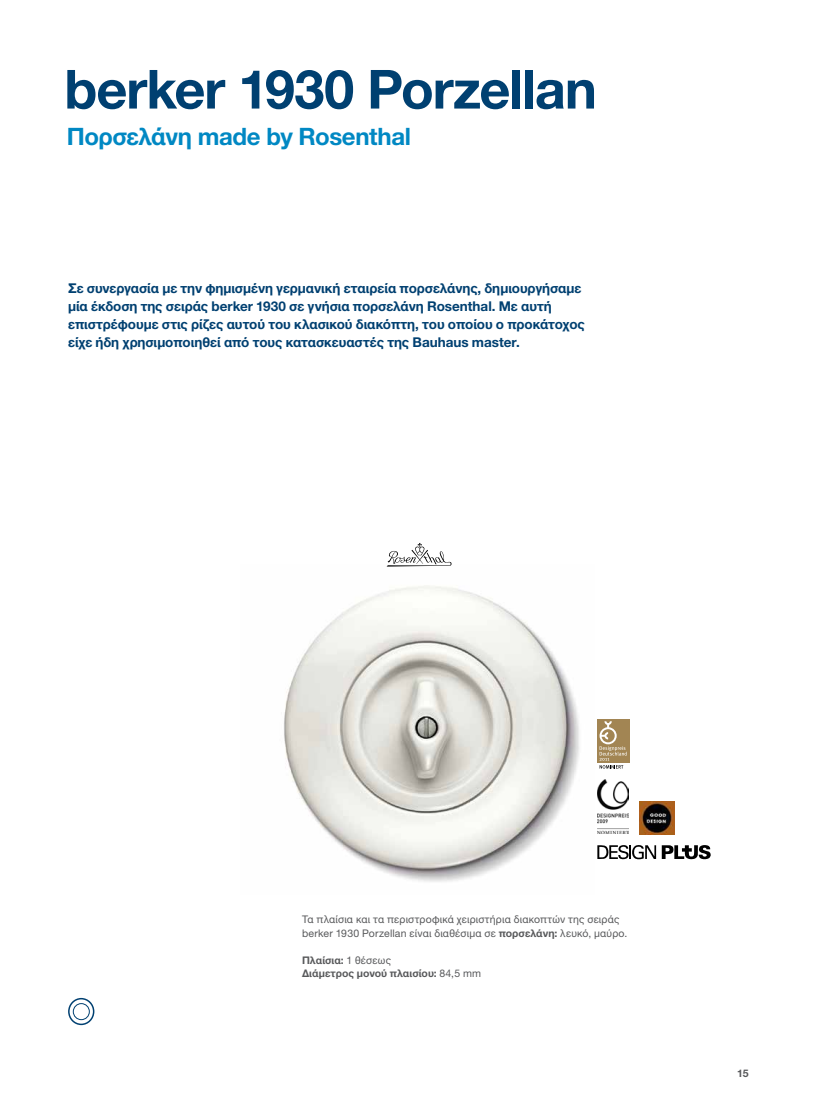
<style>
.page{position:relative;width:821px;height:1093px;background:#fff}
.page>*{position:absolute;margin:0;border:0;box-sizing:border-box;transform-origin:0 0}
.t1{font:700 54px "Helvetica Neue LTW1 G";letter-spacing:-.02em;color:#004071}
.t2{font:700 24px "Helvetica Neue LTW1 G";letter-spacing:-.015em;color:#0088c3}
.t3{font:700 13.5px/18px "Helvetica Neue LTW1 G";letter-spacing:-.005em;color:#004071}
.t4{font:10.5px/13.5px "Helvetica Neue LTW1 G";letter-spacing:.02em;color:#58595b}
.t5{font:700 10.5px/13.5px "Helvetica Neue LTW1 G";letter-spacing:.005em;color:#58595b}
.s1{font-weight:700}
.s2{font-weight:400}
</style>
<div class="page">
<div style="left:73px;top:1003px;width:17px;height:17px;border:1px solid #004071;border-radius:50%"></div>
<div style="left:68px;top:998px;width:26px;height:27px;border:2px solid #004071;border-radius:50%"></div>
<img style="left:284px;top:564px;width:296px;height:318px">
<svg style="left:386px;top:543px;width:65px;height:23px"></svg>
<img style="left:639px;top:801px;width:35px;height:34px">
<svg style="left:597px;top:845px;width:114px;height:15px"></svg>
<img style="left:597px;top:780px;width:31px;height:54px">
<svg style="left:599px;top:768px;width:24px;height:1px"></svg>
<div style="left:597px;top:719px;width:32px;height:44px;background:#a28553"></div>
<svg style="left:599px;top:721px;width:27px;height:47px"></svg>
<h1 class="t1" style="left:64px;top:56px;width:534px">berker 1930 Porzellan</h1>
<h2 class="t2" style="left:67px;top:121px;width:345px">Πορσελάνη made by Rosenthal</h2>
<p class="t3" style="left:68px;top:279px;width:518px">Σε συνεργασία με την φημισμένη γερμανική εταιρεία πορσελάνης, δημιουργήσαμε μία έκδοση της σειράς berker 1930 σε γνήσια πορσελάνη Rosenthal. Με αυτή επιστρέφουμε στις ρίζες αυτού του κλασικού διακόπτη, του οποίου ο προκάτοχος είχε ήδη χρησιμοποιηθεί από τους κατασκευαστές της Bauhaus master.</p>
<p class="t4" style="left:302px;top:912px;width:327px">Τα πλαίσια και τα περιστροφικά χειριστήρια διακοπτών της σειράς berker 1930 Porzellan είναι διαθέσιμα σε <span class="s1">πορσελάνη:</span> λευκό, μαύρο.</p>
<p class="t5" style="left:302px;top:953px;width:181px">Πλαίσια: <span class="s2">1 θέσεως<br></span>Διάμετρος μονού πλαισίου: <span class="s2">84,5 mm</span></p>
<p class="t5" style="left:737px;top:1066px;width:13px">15</p>
</div>
